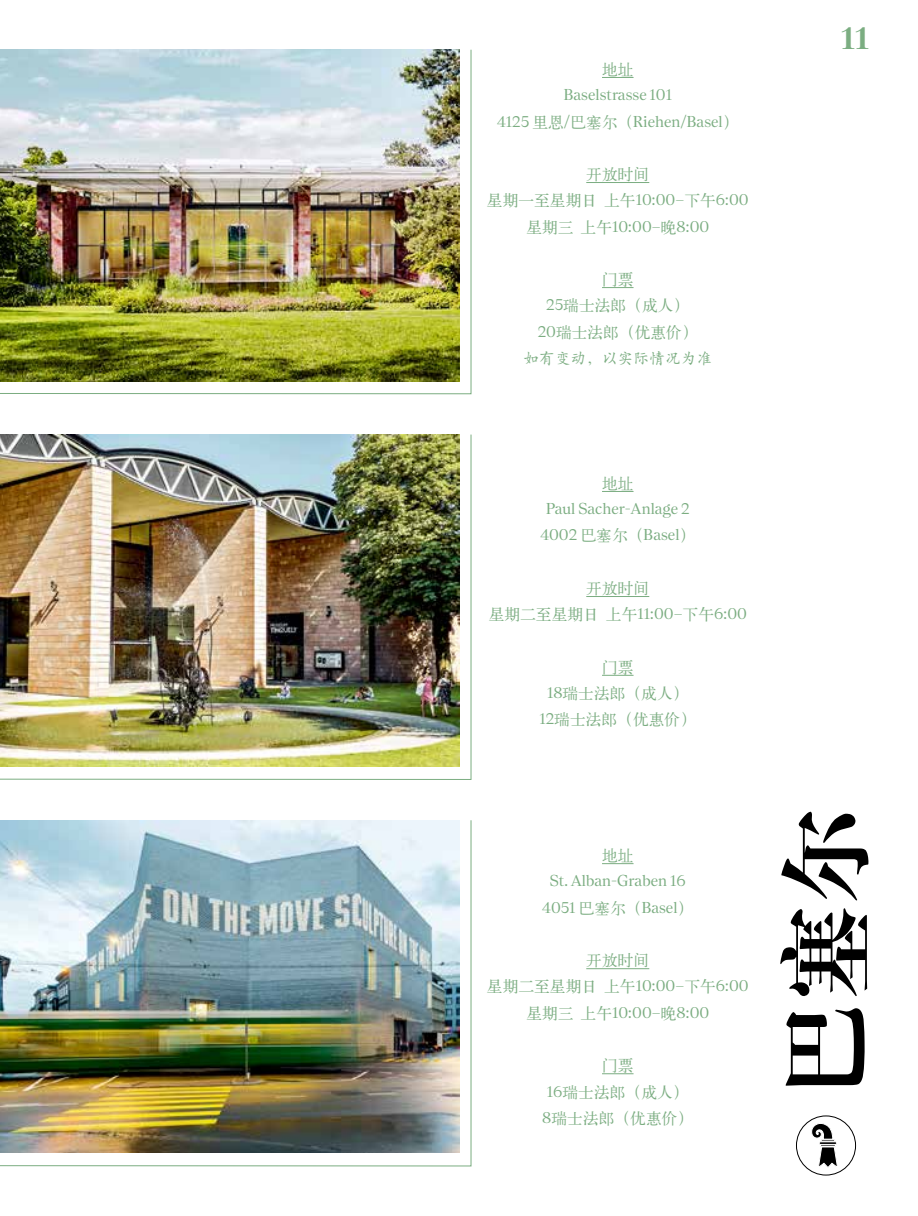
<style>
.page{position:relative;width:918px;height:1216px;background:#fff}
.page>*{position:absolute;margin:0;border:0;box-sizing:border-box;transform-origin:0 0}
.t1{font:96.25px "H Ya 4 gj";color:#000}
.t2{font:700 31.5px "Nantes";color:#7bad81}
.t3{font:15.75px/26.2px "H Ya 1 gj";color:#7bad81;text-align:center}
.t4{font:15.75px/26.2px "Nantes";color:#7bad81;text-align:center}
.t5{font:15.75px "H Yc 1 gj";color:#7bad81}
.s1{font-family:"H Ya 1 gj"}
.s2{font-family:"Nantes"}
</style>
<div class="page">
<div style="left:796px;top:1115px;width:60px;height:60px;border:1px solid #000;border-radius:50%"></div>
<svg style="left:811px;top:1123px;width:26px;height:44px"></svg>
<hr style="left:602px;top:77px;width:31px;height:1px;background:#7bad81">
<hr style="left:586px;top:182px;width:63px;height:1px;background:#7bad81">
<hr style="left:602px;top:287px;width:31px;height:1px;background:#7bad81">
<hr style="left:602px;top:491px;width:31px;height:1px;background:#7bad81">
<hr style="left:586px;top:596px;width:63px;height:1px;background:#7bad81">
<hr style="left:602px;top:675px;width:31px;height:1px;background:#7bad81">
<hr style="left:602px;top:863px;width:31px;height:1px;background:#7bad81">
<hr style="left:586px;top:968px;width:63px;height:1px;background:#7bad81">
<hr style="left:602px;top:1073px;width:31px;height:1px;background:#7bad81">
<svg style="left:0;top:820px;width:472px;height:346px"></svg>
<svg style="left:0;top:434px;width:472px;height:346px"></svg>
<svg style="left:0;top:49px;width:472px;height:345px"></svg>
<img style="left:0;top:50px;width:459px;height:332px">
<img style="left:0;top:820px;width:459px;height:332px">
<img style="left:0;top:435px;width:459px;height:331px">
<p class="t3" style="left:602px;top:56px;width:33px">地址</p>
<p class="t4" style="left:497px;top:81px;width:243px">Baselstrasse 101<br>4125 <span class="s1">里恩</span>/<span class="s1">巴塞尔（</span>Riehen/Basel<span class="s1">）</span></p>
<p class="t3" style="left:487px;top:161px;width:263px">开放时间<br>星期一至星期日 上午<span class="s2">10:00–</span>下午<span class="s2">6:00</span></p>
<p class="t4" style="left:526px;top:213px;width:184px"><span class="s1">星期三 上午</span>10:00–<span class="s1">晚</span>8:00</p>
<p class="t3" style="left:538px;top:266px;width:162px">门票<br><span class="s2">25</span>瑞士法郎（成人）<br><span class="s2">20</span>瑞士法郎（优惠价）</p>
<p class="t5" style="left:523px;top:350px;width:190px">如有变动，以实际情况为准</p>
<h2 class="t2" style="left:841px;top:14px;width:29px">11</h2>
<p class="t3" style="left:602px;top:470px;width:33px">地址</p>
<p class="t4" style="left:540px;top:495px;width:156px">Paul Sacher-Anlage 2<br>4002 <span class="s1">巴塞尔（</span>Basel<span class="s1">）</span></p>
<p class="t3" style="left:489px;top:575px;width:260px">开放时间<br>星期二至星期日 上午<span class="s2">11:00–</span>下午<span class="s2">6:00</span></p>
<p class="t3" style="left:539px;top:654px;width:158px">门票<br><span class="s2">18</span>瑞士法郎（成人）<br><span class="s2">12</span>瑞士法郎（优惠价）</p>
<p class="t3" style="left:602px;top:842px;width:33px">地址</p>
<p class="t4" style="left:542px;top:867px;width:152px">St. Alban-Graben 16<br>4051 <span class="s1">巴塞尔（</span>Basel<span class="s1">）</span></p>
<p class="t3" style="left:487px;top:947px;width:263px">开放时间<br>星期二至星期日 上午<span class="s2">10:00–</span>下午<span class="s2">6:00</span></p>
<p class="t4" style="left:526px;top:998px;width:184px"><span class="s1">星期三 上午</span>10:00–<span class="s1">晚</span>8:00</p>
<p class="t3" style="left:542px;top:1052px;width:152px">门票<br><span class="s2">16</span>瑞士法郎（成人）<br><span class="s2">8</span>瑞士法郎（优惠价）</p>
<h1 class="t1" style="left:777px;top:1097px;width:291px;rotate:-90deg">巴塞尔</h1>
</div>
